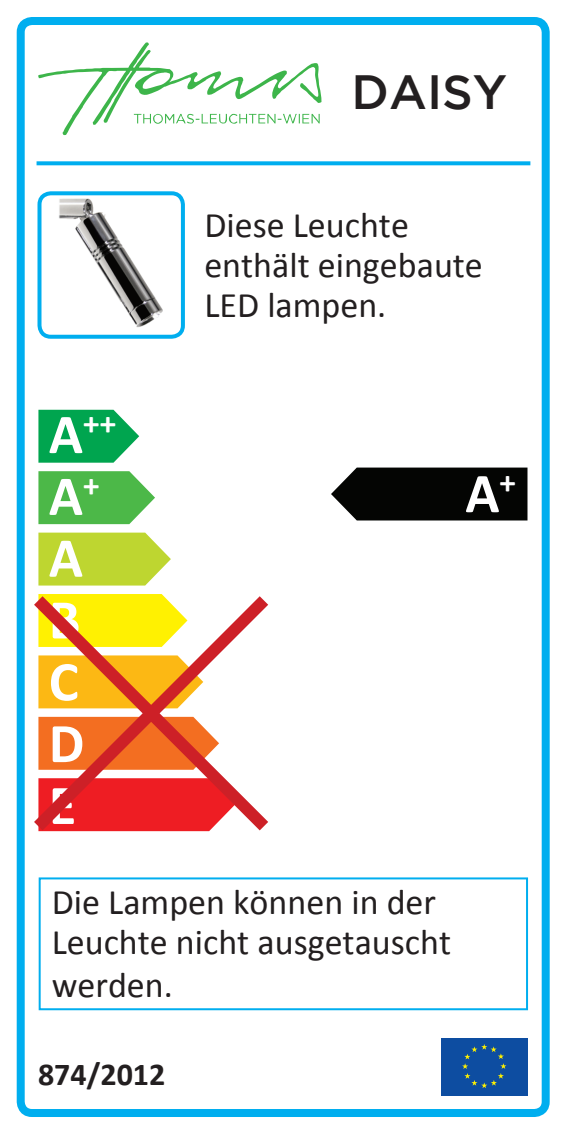
<style>
.page{position:relative;width:567px;height:1134px;background:#fff}
.page>*{position:absolute;margin:0;border:0;box-sizing:border-box;transform-origin:0 0}
.t1{font:700 56.4px/62px "Calibri";color:#fff}
.t2{font:500 48px "Gotham";color:#231f20}
.t3{font:36px/40px "Calibri";color:#231f20}
.t4{font:700 32.8px "Calibri";color:#fff}
.t5{font:700 32px "Calibri";color:#231f20}
.s1{font-size:56.4px}
</style>
<div class="page">
<div style="left:17px;top:17px;width:533px;height:1100px;border:8px solid #00aeef;border-radius:11px"></div>
<svg style="left:37px;top:161px;width:493px;height:4px;background:#14b4f0"></svg>
<div style="left:39px;top:877px;width:489px;height:133px;border:2px solid #00aeef"></div>
<div style="left:37px;top:191px;width:148px;height:148px;border:4px solid #00aeef;border-radius:11px"></div>
<svg style="left:38px;top:533px;width:133px;height:50px;background:#c4d943"></svg>
<svg style="left:38px;top:471px;width:117px;height:53px;background:#60c05d"></svg>
<svg style="left:38px;top:410px;width:101px;height:53px;background:#22b166"></svg>
<div style="left:441px;top:1037px;width:86px;height:58px;background:#0d4da1"></div>
<svg style="left:462px;top:1044px;width:44px;height:44px"></svg>
<svg style="left:21px;top:583px;width:248px;height:260px"></svg>
<svg style="left:38px;top:43px;width:283px;height:92px"></svg>
<img style="left:59px;top:198px;width:103px;height:130px">
<svg style="left:331px;top:468px;width:196px;height:52px;background:#141513"></svg>
<h2 class="t2" style="left:351px;top:65px;width:157px">DAISY</h2>
<p class="t4" style="left:49px;top:402px;width:69px"><span class="s1">A</span>++</p>
<h1 class="t1" style="left:49px;top:465px;width:52px">A<sup>+<br></sup>A<br>B<br>C<br>D<br>E</h1>
<p class="t3" style="left:204px;top:205px;width:280px">Diese Leuchte enthält eingebaute<br>LED lampen.</p>
<h1 class="t1" style="left:465px;top:462px;width:52px">A<sup>+</sup></h1>
<p class="t3" style="left:52px;top:881px;width:401px;line-height:41.6px">Die Lampen können in der<br>Leuchte nicht ausgetauscht werden.</p>
<p class="t5" style="left:38px;top:1054px;width:129px">874/2012</p>
</div>
